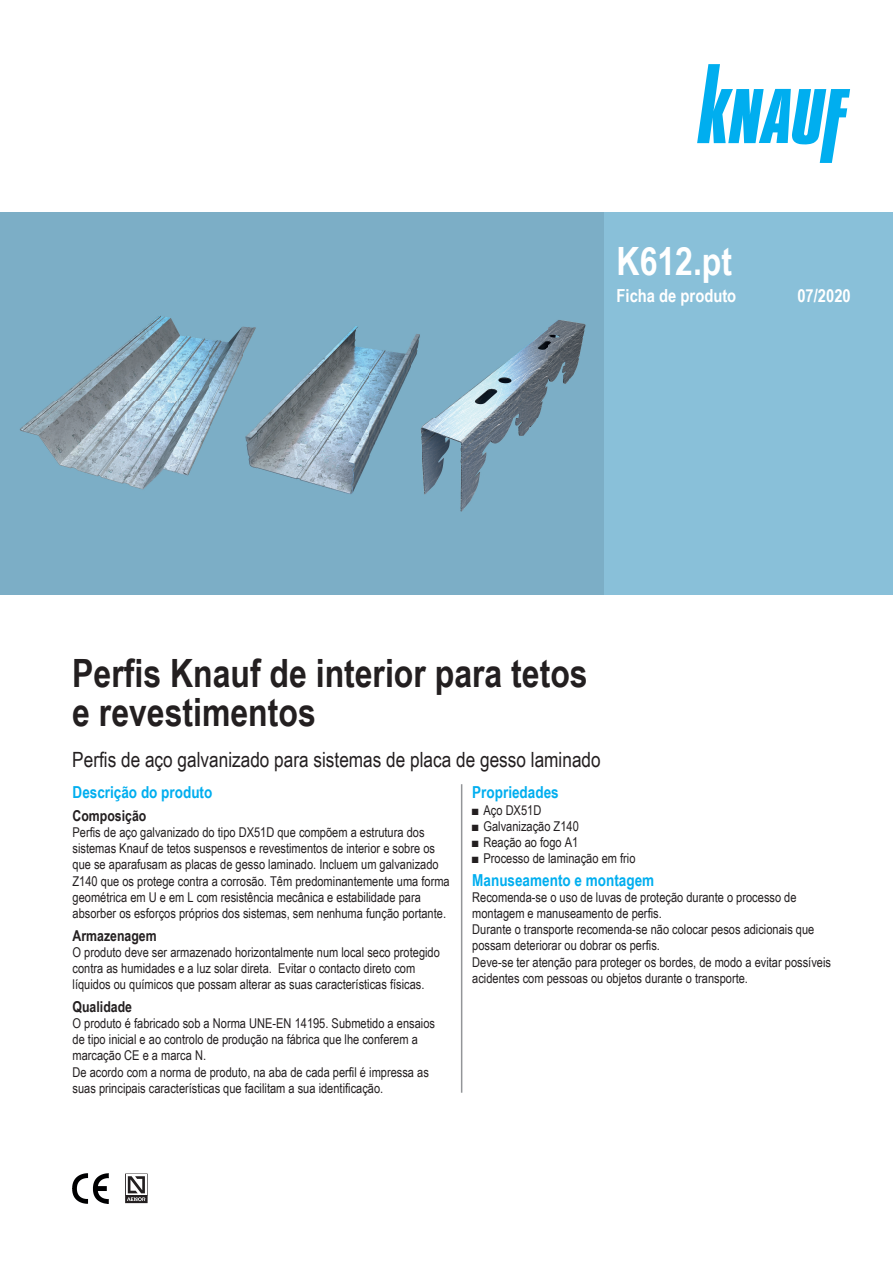
<style>
.page{position:relative;width:893px;height:1263px;background:#fff}
.page>*{position:absolute;margin:0;border:0;box-sizing:border-box;transform-origin:0 0}
.t1{font:700 39px/39px "Arial Narrow";color:#231f20}
.t2{font:700 39px "Arial Narrow";color:#fff}
.t3{font:21px "Arial Narrow";color:#231f20}
.t4{font:700 18px "Arial Narrow";color:#fff}
.t5{font:700 16.5px "Arial Narrow";color:#00aeef}
.t6{font:700 15px "Arial Narrow";color:#231f20}
.t7{font:13.5px/16.2px "Arial Narrow";color:#231f20}
</style>
<div class="page">
<div style="left:604px;top:213px;width:289px;height:382px;background:#89c0d9"></div>
<svg style="left:697px;top:64px;width:153px;height:99px"></svg>
<div style="left:0;top:213px;width:604px;height:382px;background:#7caec6"></div>
<hr style="left:461px;top:784px;width:1px;height:309px;background:#939598">
<img style="left:257px;top:326px;width:112px;height:129px">
<img style="left:369px;top:345px;width:42px;height:110px">
<img style="left:257px;top:455px;width:113px;height:39px">
<img style="left:20px;top:315px;width:223px;height:175px">
<img style="left:243px;top:326px;width:14px;height:143px">
<img style="left:411px;top:320px;width:175px;height:192px">
<img style="left:73px;top:1173px;width:36px;height:30px">
<svg style="left:125px;top:1173px;width:23px;height:30px"></svg>
<h1 class="t2" style="left:617px;top:231px;width:117px">K612.pt</h1>
<h3 class="t4" style="left:617px;top:282px;width:121px">Ficha de produto</h3>
<h3 class="t4" style="left:797px;top:282px;width:55px">07/2020</h3>
<h1 class="t1" style="left:72px;top:652px;width:517px">Perfis Knauf de interior para tetos e revestimentos</h1>
<h2 class="t3" style="left:72px;top:744px;width:530px">Perfis de aço galvanizado para sistemas de placa de gesso laminado</h2>
<p class="t5" style="left:73px;top:780px;width:141px">Descrição do produto</p>
<p class="t6" style="left:73px;top:804px;width:75px">Composição</p>
<p class="t7" style="left:73px;top:824px;width:379px">Perfis de aço galvanizado do tipo DX51D que compõem a estrutura dos sistemas Knauf de tetos suspensos e revestimentos de interior e sobre os que se aparafusam as placas de gesso laminado. Incluem um galvanizado Z140 que os protege contra a corrosão. Têm predominantemente uma forma geométrica em U e em L com resistência mecânica e estabilidade para absorber os esforços próprios dos sistemas, sem nenhuma função portante.</p>
<p class="t6" style="left:73px;top:924px;width:86px">Armazenagem</p>
<p class="t7" style="left:73px;top:943px;width:369px">O produto deve ser armazenado horizontalmente num local seco protegido contra as humidades e a luz solar direta. Evitar o contacto direto com líquidos ou químicos que possam alterar as suas características físicas.</p>
<p class="t6" style="left:73px;top:995px;width:61px">Qualidade</p>
<p class="t7" style="left:73px;top:1014px;width:364px">O produto é fabricado sob a Norma UNE-EN 14195. Submetido a ensaios de tipo inicial e ao controlo de produção na fábrica que lhe conferem a marcação CE e a marca N.<br>De acordo com a norma de produto, na aba de cada perfil é impressa as suas principais características que facilitam a sua identificação.</p>
<p class="t5" style="left:472px;top:780px;width:88px">Propriedades</p>
<p class="t7" style="left:472px;top:801px;width:71px">■ Aço DX51D</p>
<p class="t7" style="left:472px;top:817px;width:108px">■ Galvanização Z140</p>
<p class="t7" style="left:472px;top:834px;width:108px">■ Reação ao fogo A1</p>
<p class="t7" style="left:472px;top:850px;width:165px">■ Processo de laminação em frio</p>
<p class="t5" style="left:472px;top:867px;width:183px">Manuseamento e montagem</p>
<p class="t7" style="left:472px;top:888px;width:360px">Recomenda-se o uso de luvas de proteção durante o processo de montagem e manuseamento de perfis.<br>Durante o transporte recomenda-se não colocar pesos adicionais que possam deteriorar ou dobrar os perfis.<br>Deve-se ter atenção para proteger os bordes, de modo a evitar possíveis acidentes com pessoas ou objetos durante o transporte.</p>
</div>
